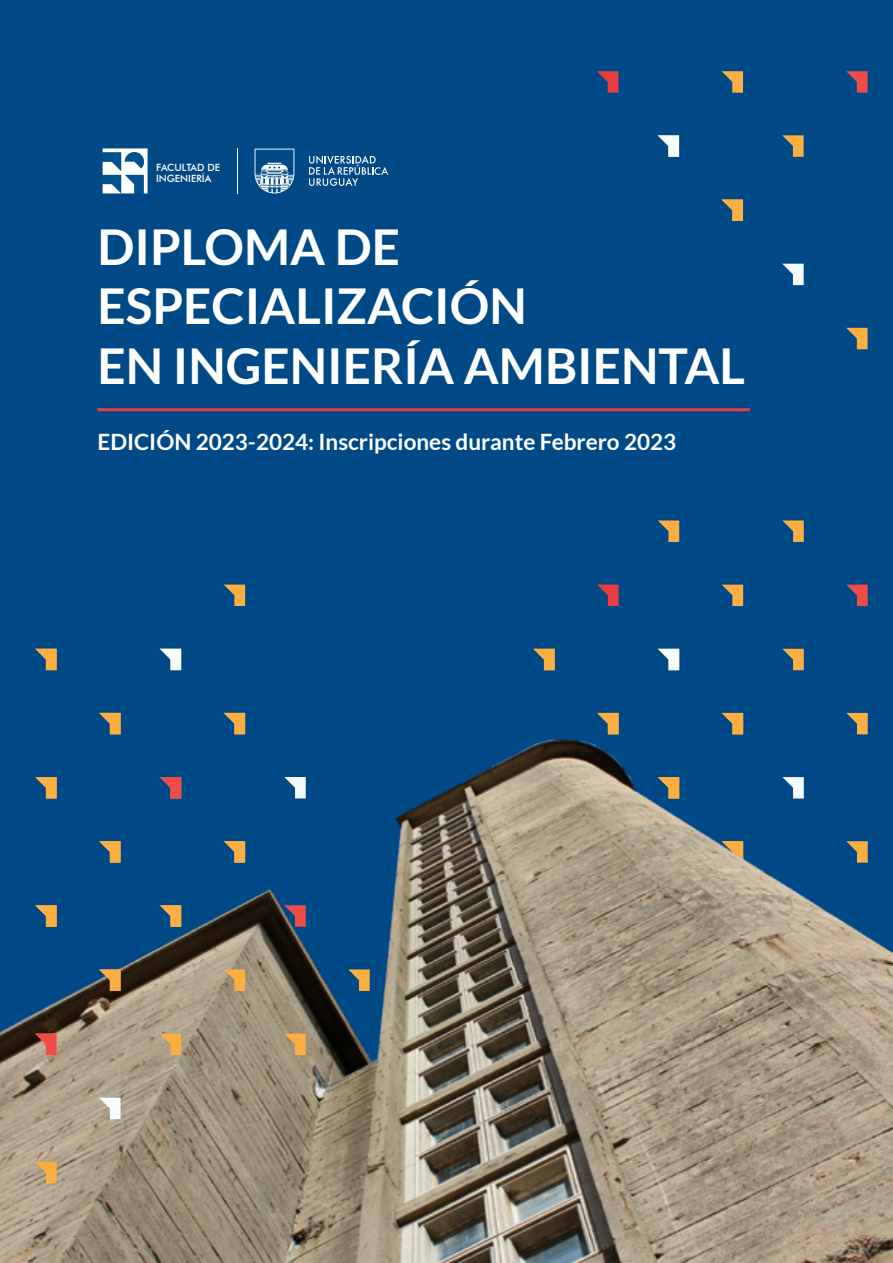
<style>
.page{position:relative;width:893px;height:1263px;background:#fff}
.page>*{position:absolute;margin:0;border:0;box-sizing:border-box;transform-origin:0 0}
.t1{font:700 49.5px "Lato";color:#fff}
.t2{font:700 22.5px "Lato";color:#fff}
.t3{font:500 10.05px/11.6px "Futura BT";color:#fff}
</style>
<div class="page">
<div style="left:0;top:0;width:893px;height:1258px;background:#004987"></div>
<svg style="left:782px;top:649px;width:22px;height:19px"></svg>
<svg style="left:782px;top:520px;width:22px;height:22px"></svg>
<svg style="left:658px;top:520px;width:21px;height:22px"></svg>
<svg style="left:722px;top:585px;width:21px;height:21px"></svg>
<svg style="left:597px;top:585px;width:22px;height:21px"></svg>
<svg style="left:846px;top:585px;width:22px;height:21px"></svg>
<svg style="left:658px;top:649px;width:21px;height:19px"></svg>
<svg style="left:533px;top:649px;width:22px;height:19px"></svg>
<svg style="left:782px;top:264px;width:22px;height:21px"></svg>
<svg style="left:782px;top:135px;width:22px;height:22px"></svg>
<svg style="left:846px;top:328px;width:22px;height:21px"></svg>
<svg style="left:721px;top:71px;width:22px;height:22px"></svg>
<svg style="left:597px;top:71px;width:21px;height:22px"></svg>
<svg style="left:846px;top:71px;width:22px;height:22px"></svg>
<svg style="left:658px;top:135px;width:21px;height:22px"></svg>
<svg style="left:721px;top:199px;width:22px;height:22px"></svg>
<img style="left:0;top:668px;width:893px;height:595px">
<svg style="left:284px;top:777px;width:22px;height:21px"></svg>
<svg style="left:160px;top:1033px;width:21px;height:22px"></svg>
<svg style="left:284px;top:1033px;width:22px;height:22px"></svg>
<svg style="left:284px;top:905px;width:22px;height:22px"></svg>
<svg style="left:224px;top:969px;width:21px;height:22px"></svg>
<svg style="left:348px;top:969px;width:22px;height:22px"></svg>
<svg style="left:224px;top:584px;width:21px;height:22px"></svg>
<svg style="left:160px;top:777px;width:21px;height:21px"></svg>
<svg style="left:35px;top:905px;width:22px;height:22px"></svg>
<svg style="left:160px;top:905px;width:21px;height:22px"></svg>
<svg style="left:35px;top:777px;width:22px;height:21px"></svg>
<svg style="left:99px;top:841px;width:22px;height:22px"></svg>
<svg style="left:224px;top:841px;width:21px;height:22px"></svg>
<svg style="left:35px;top:1162px;width:22px;height:21px"></svg>
<svg style="left:35px;top:1033px;width:22px;height:22px"></svg>
<svg style="left:99px;top:1098px;width:22px;height:21px"></svg>
<svg style="left:99px;top:969px;width:22px;height:22px"></svg>
<svg style="left:160px;top:649px;width:21px;height:21px"></svg>
<svg style="left:35px;top:649px;width:22px;height:21px"></svg>
<svg style="left:99px;top:713px;width:22px;height:21px"></svg>
<svg style="left:224px;top:713px;width:21px;height:21px"></svg>
<hr style="left:98px;top:408px;width:652px;height:3px;background:#e83e40">
<svg style="left:309px;top:156px;width:79px;height:30px"></svg>
<svg style="left:255px;top:149px;width:39px;height:44px"></svg>
<svg style="left:103px;top:148px;width:45px;height:45px"></svg>
<hr style="left:237px;top:148px;width:1px;height:45px;background:#fff">
<p class="t3" style="left:156px;top:161px;width:66px">FACULTAD DE<br>INGENIERÍA</p>
<p class="t1" style="left:98px;top:218px;width:304px">DIPLOMA DE</p>
<p class="t1" style="left:98px;top:278px;width:431px">ESPECIALIZACIÓN</p>
<p class="t1" style="left:98px;top:337px;width:649px">EN INGENIERÍA AMBIENTAL</p>
<p class="t2" style="left:98px;top:429px;width:580px">EDICIÓN 2023-2024: Inscripciones durante Febrero 2023</p>
</div>
